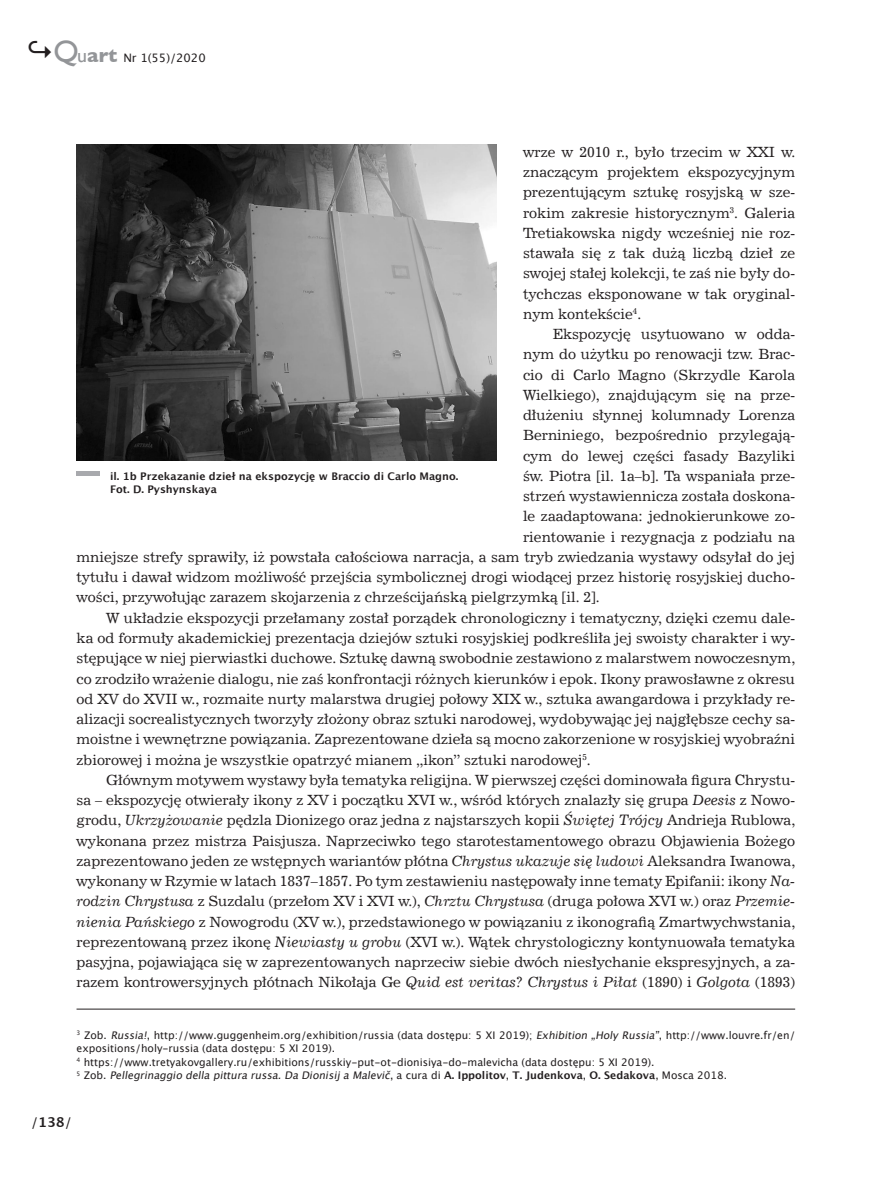
<style>
.page{position:relative;width:893px;height:1191px;background:#fff}
.page>*{position:absolute;margin:0;border:0;box-sizing:border-box;transform-origin:0 0}
.t1{font:14.1px/20.2px "News 702 EU";color:#231f20;text-align:justify}
.t2{font:700 13.5px "Lucida Grande";color:#231f20}
.t3{font:11.7px "Lucida Grande";color:#231f20}
.t4{font:10.5px/13.5px "Lucida Grande";color:#231f20}
.t5{font:italic 10.5px "Lucida Grande";color:#231f20}
.t6{font:700 10.5px "Lucida Grande";color:#231f20}
.s1{font-weight:700;font-size:27px}
.s2{font-family:"Gill Sans";font-size:30.9px;color:#939598}
.s3{font-family:"Gill Sans";font-size:19.8px;color:#939598}
.s4{font-family:"Gill Sans";font-weight:700;font-size:19.8px;color:#939598}
.s5{font-style:italic}
.s6{font-style:normal}
.s7{font-weight:700;font-style:normal}
.s8{font-weight:400}
</style>
<div class="page">
<hr style="left:77px;top:1008px;width:718px;height:1px;background:#231f20">
<img style="left:77px;top:145px;width:420px;height:316px">
<hr style="left:77px;top:471px;width:23px;height:4px;background:#a8a9ad">
<p class="t3" style="left:26px;top:51px;width:181px"><span class="s1">↪</span><span class="s2">Q</span><span class="s3">u</span><span class="s4">art</span> Nr 1(55)/2020</p>
<p class="t1" style="left:523px;top:142px;width:274px">wrze w 2010 r., było trzecim w XXI w. znaczącym projektem ekspozycyjnym prezentującym sztukę rosyjską w sze&shy;rokim zakresie historycznym<sup>3</sup>. Galeria Tretiakowska nigdy wcześniej nie roz&shy;stawała się z tak dużą liczbą dzieł ze swojej stałej kolekcji, te zaś nie były do&shy;tychczas eksponowane w tak oryginal&shy;nym kontekście<sup>4</sup>.</p>
<p class="t1" style="left:553px;top:324px;width:244px">Ekspozycję usytuowano w odda-</p>
<p class="t1" style="left:523px;top:345px;width:274px">nym do użytku po renowacji tzw. Brac-</p>
<p class="t1" style="left:523px;top:365px;width:274px">cio di Carlo Magno (Skrzydle Karola</p>
<p class="t1" style="left:523px;top:385px;width:274px">Wielkiego), znajdującym się na prze-</p>
<p class="t1" style="left:523px;top:405px;width:274px">dłużeniu słynnej kolumnady Lorenza</p>
<p class="t1" style="left:523px;top:426px;width:274px">Berniniego, bezpośrednio przylegają-</p>
<p class="t1" style="left:523px;top:446px;width:274px">cym do lewej części fasady Bazyliki</p>
<p class="t1" style="left:523px;top:466px;width:274px">św. Piotra [il. 1a–b]. Ta wspaniała prze-</p>
<p class="t1" style="left:523px;top:486px;width:274px">strzeń wystawiennicza została doskona-</p>
<p class="t1" style="left:523px;top:507px;width:274px">le zaadaptowana: jednokierunkowe zo-</p>
<p class="t1" style="left:523px;top:527px;width:274px">rientowanie i rezygnacja z podziału na</p>
<p class="t1" style="left:77px;top:547px;width:720px">mniejsze strefy sprawiły, iż powstała całościowa narracja, a sam tryb zwiedzania wystawy odsyłał do jej</p>
<p class="t1" style="left:77px;top:567px;width:720px">tytułu i dawał widzom możliwość przejścia symbolicznej drogi wiodącej przez historię rosyjskiej ducho-</p>
<p class="t1" style="left:77px;top:588px;width:525px">wości, przywołując zarazem skojarzenia z chrześcijańską pielgrzymką [il. 2].</p>
<p class="t1" style="left:77px;top:608px;width:720px;text-indent:30px">W układzie ekspozycji przełamany został porządek chronologiczny i tematyczny, dzięki czemu dale&shy;ka od formuły akademickiej prezentacja dziejów sztuki rosyjskiej podkreśliła jej swoisty charakter i wy&shy;stępujące w niej pierwiastki duchowe. Sztukę dawną swobodnie zestawiono z malarstwem nowoczesnym, co zrodziło wrażenie dialogu, nie zaś konfrontacji różnych kierunków i epok. Ikony prawosławne z okresu od XV do XVII w., rozmaite nurty malarstwa drugiej połowy XIX w., sztuka awangardowa i przykłady re&shy;alizacji socrealistycznych tworzyły złożony obraz sztuki narodowej, wydobywając jej najgłębsze cechy sa&shy;moistne i wewnętrzne powiązania. Zaprezentowane dzieła są mocno zakorzenione w rosyjskiej wyobraźni zbiorowej i można je wszystkie opatrzyć mianem „ikon” sztuki narodowej<sup>5</sup>.</p>
<p class="t1" style="left:77px;top:770px;width:720px;text-indent:30px">Głównym motywem wystawy była tematyka religijna. W pierwszej części dominowała figura Chrystu&shy;sa – ekspozycję otwierały ikony z XV i początku XVI w., wśród których znalazły się grupa <span class="s5">Deesis</span> z Nowo&shy;grodu, <span class="s5">Ukrzyżowanie</span> pędzla Dionizego oraz jedna z najstarszych kopii <span class="s5">Świętej Trójcy</span> Andrieja Rublowa, wykonana przez mistrza Paisjusza. Naprzeciwko tego starotestamentowego obrazu Objawienia Bożego zaprezentowano jeden ze wstępnych wariantów płótna <span class="s5">Chrystus ukazuje się ludowi</span> Aleksandra Iwanowa, wykonany w Rzymie w latach 1837–1857. Po tym zestawieniu następowały inne tematy Epifanii: ikony <span class="s5">Na&shy;rodzin Chrystusa</span> z Suzdalu (przełom XV i XVI w.), <span class="s5">Chrztu Chrystusa</span> (druga połowa XVI w.) oraz <span class="s5">Przemie&shy;nienia Pańskiego</span> z Nowogrodu (XV w.), przedstawionego w powiązaniu z ikonografią Zmartwychwstania, reprezentowaną przez ikonę <span class="s5">Niewiasty u grobu</span> (XVI w.). Wątek chrystologiczny kontynuowała tematyka pasyjna, pojawiająca się w zaprezentowanych naprzeciw siebie dwóch niesłychanie ekspresyjnych, a za&shy;razem kontrowersyjnych płótnach Nikołaja Ge <span class="s5">Quid est veritas? Chrystus i Piłat</span> (1890) i <span class="s5">Golgota</span> (1893)</p>
<p class="t6" style="left:110px;top:470px;width:350px">il. 1b Przekazanie dzieł na ekspozycję w Braccio di Carlo Magno.</p>
<p class="t6" style="left:110px;top:484px;width:108px">Fot. D. Pyshynskaya</p>
<p class="t4" style="left:77px;top:1028px;width:720px"><sup>3</sup> Zob. <span class="s5">Russia!</span>, http://www.guggenheim.org/exhibition/russia (data dostępu: 5 XI 2019); <span class="s5">Exhibition „HolyRussia”</span>, http://www.louvre.fr/en/ expositions/holy-russia (data dostępu: 5 XI 2019).</p>
<p class="t4" style="left:77px;top:1055px;width:579px"><sup>4</sup> https://www.tretyakovgallery.ru/exhibitions/russkiy-put-ot-dionisiya-do-malevicha (data dostępu: 5 XI 2019).</p>
<p class="t5" style="left:77px;top:1069px;width:652px"><sup>5</sup> <span class="s6">Zob.</span> Pellegrinaggio dellapitturarussa.DaDionisijaMalevič<span class="s6">, a cura di</span> <span class="s7">A. Ippolitov</span><span class="s6">,</span> <span class="s7">T. Judenkova</span><span class="s6">,</span> <span class="s7">O. Sedakova</span><span class="s6">, Mosca 2018.</span></p>
<p class="t2" style="left:31px;top:1114px;width:42px"><span class="s8">/</span>138<span class="s8">/</span></p>
</div>
